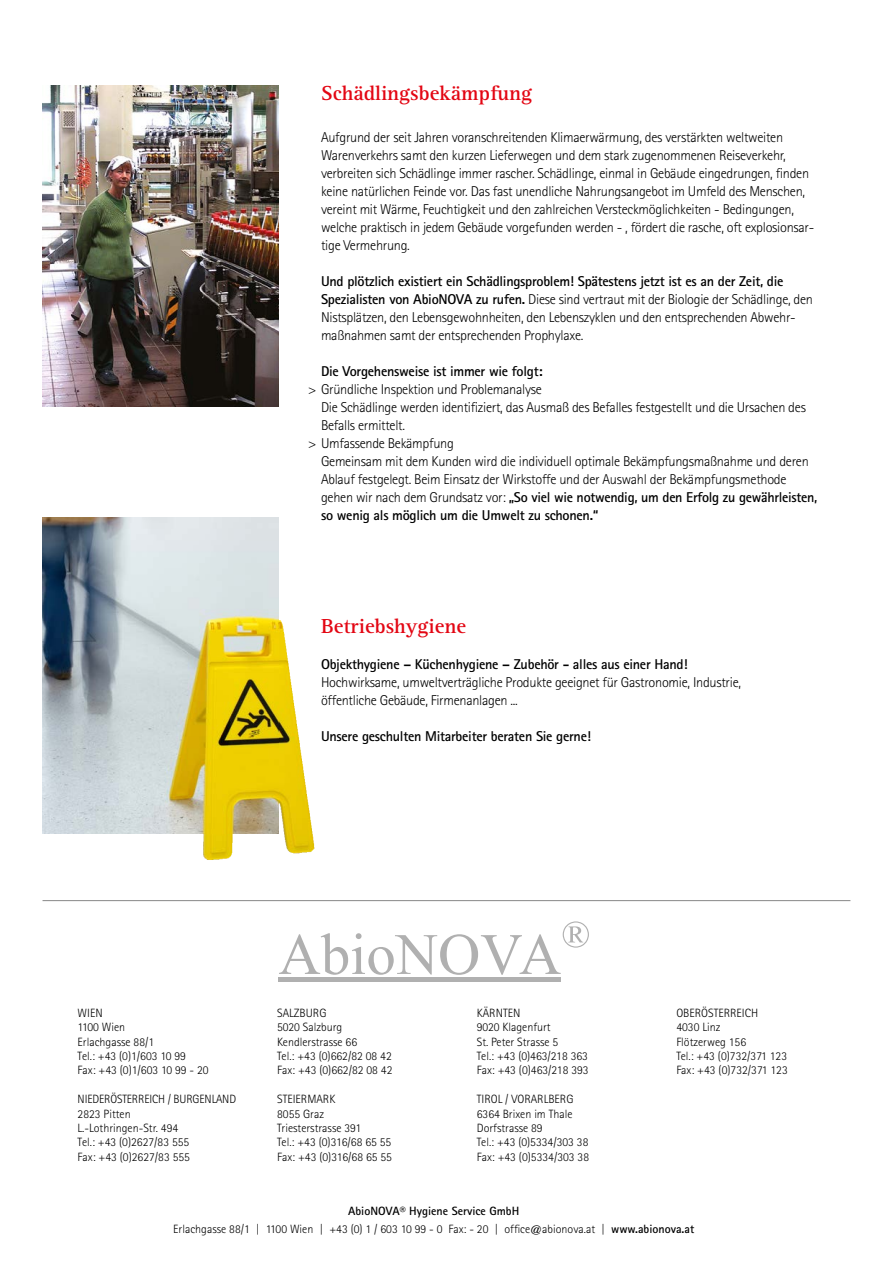
<style>
.page{position:relative;width:893px;height:1263px;background:#fff}
.page>*{position:absolute;margin:0;border:0;box-sizing:border-box;transform-origin:0 0}
.t1{font:700 21px "Rotis Serif Std";color:#e30613}
.t2{font:300 14.25px/18px "Rotis Sans Serif Std";letter-spacing:-.02em;color:#000}
.t3{font:700 14.25px "Rotis Sans Serif Std";letter-spacing:-.02em;color:#000}
.t4{font:300 12px/14.4px "Rotis Sans Serif Std";color:#000}
.s1{font-weight:700}
.s2{font-weight:300}
</style>
<div class="page">
<img style="left:203px;top:834px;width:30px;height:26px">
<img style="left:43px;top:517px;width:235px;height:317px">
<img style="left:43px;top:85px;width:236px;height:322px">
<hr style="left:43px;top:900px;width:807px;height:1px;background:#878787">
<div style="left:279px;top:977px;width:282px;height:5px;background:#b0b0b0"></div>
<svg style="left:279px;top:921px;width:310px;height:54px"></svg>
<h1 class="t1" style="left:321px;top:80px;width:213px">Schädlingsbekämpfung</h1>
<p class="t2" style="left:321px;top:128px;width:495px">Aufgrund der seit Jahren voranschreitenden Klimaerwärmung, des verstärkten weltweiten Warenverkehrs samt den kurzen Lieferwegen und dem stark zugenommenen Reiseverkehr, verbreiten sich Schädlinge immer rascher. Schädlinge, einmal in Gebäude eingedrungen, finden keine natürlichen Feinde vor. Das fast unendliche Nahrungsangebot im Umfeld des Menschen, vereint mit Wärme, Feuchtigkeit und den zahlreichen Versteckmöglichkeiten - Bedingungen, welche praktisch in jedem Gebäude vorgefunden werden - , fördert die rasche, oft explosionsar&shy;tige Vermehrung.</p>
<p class="t2" style="left:321px;top:272px;width:494px"><span class="s1">Und plötzlich existiert ein Schädlingsproblem! Spätestens jetzt ist es an der Zeit, die Spezialisten von AbioNOVA zu rufen.</span> Diese sind vertraut mit der Biologie der Schädlinge, den Nistsplätzen, den Lebensgewohnheiten, den Lebenszyklen und den entsprechenden Abwehr&shy;maßnahmen samt der entsprechenden Prophylaxe.</p>
<p class="t3" style="left:321px;top:362px;width:223px">Die Vorgehensweise ist immer wie folgt:</p>
<p class="t2" style="left:308px;top:380px;width:235px">&gt; Gründliche Inspektion und Problemanalyse</p>
<p class="t2" style="left:321px;top:398px;width:486px">Die Schädlinge werden identifiziert, das Ausmaß des Befalles festgestellt und die Ursachen des</p>
<p class="t2" style="left:321px;top:416px;width:86px">Befalls ermittelt.</p>
<p class="t2" style="left:308px;top:434px;width:147px">&gt; Umfassende Bekämpfung</p>
<p class="t2" style="left:321px;top:452px;width:489px">Gemeinsam mit dem Kunden wird die individuell optimale Bekämpfungsmaßnahme und deren</p>
<p class="t2" style="left:321px;top:470px;width:467px">Ablauf festgelegt. Beim Einsatz der Wirkstoffe und der Auswahl der Bekämpfungsmethode</p>
<p class="t3" style="left:321px;top:488px;width:498px"><span class="s2">gehen wir nach dem Grundsatz vor:</span> „So viel wie notwendig, um den Erfolg zu gewährleisten,</p>
<p class="t3" style="left:321px;top:506px;width:279px">so wenig als möglich um die Umwelt zu schonen.“</p>
<h1 class="t1" style="left:321px;top:614px;width:147px">Betriebshygiene</h1>
<p class="t3" style="left:321px;top:655px;width:368px">Objekthygiene – Küchenhygiene – Zubehör - alles aus einer Hand!</p>
<p class="t2" style="left:321px;top:673px;width:422px">Hochwirksame, umweltverträgliche Produkte geeignet für Gastronomie, Industrie, öffentliche Gebäude, Firmenanlagen ...</p>
<p class="t3" style="left:321px;top:727px;width:271px">Unsere geschulten Mitarbeiter beraten Sie gerne!</p>
<p class="t4" style="left:78px;top:1005px;width:133px">WIEN<br>1100 Wien<br>Erlachgasse 88/1<br>Tel.: +43 (0)1/603 10 99<br>Fax: +43 (0)1/603 10 99 - 20</p>
<p class="t4" style="left:78px;top:1092px;width:160px">NIEDERÖSTERREICH / BURGENLAND<br>2823 Pitten<br>L.-Lothringen-Str. 494<br>Tel.: +43 (0)2627/83 555<br>Fax: +43 (0)2627/83 555</p>
<p class="t4" style="left:277px;top:1005px;width:117px">SALZBURG<br>5020 Salzburg<br>Kendlerstrasse 66<br>Tel.: +43 (0)662/82 08 42<br>Fax: +43 (0)662/82 08 42</p>
<p class="t4" style="left:277px;top:1092px;width:116px">STEIERMARK<br>8055 Graz<br>Triesterstrasse 391<br>Tel.: +43 (0)316/68 65 55<br>Fax: +43 (0)316/68 65 55</p>
<p class="t4" style="left:477px;top:1005px;width:113px">KÄRNTEN<br>9020 Klagenfurt<br>St. Peter Strasse 5<br>Tel.: +43 (0)463/218 363<br>Fax: +43 (0)463/218 393</p>
<p class="t4" style="left:477px;top:1092px;width:114px">TIROL / VORARLBERG<br>6364 Brixen im Thale<br>Dorfstrasse 89<br>Tel.: +43 (0)5334/303 38<br>Fax: +43 (0)5334/303 38</p>
<p class="t4" style="left:676px;top:1005px;width:113px">OBERÖSTERREICH<br>4030 Linz<br>Flötzerweg 156<br>Tel.: +43 (0)732/371 123<br>Fax: +43 (0)732/371 123</p>
<p class="t4" style="left:173px;top:1202px;width:522px;line-height:18px;text-align:center"><span class="s1">AbioNOVA® Hygiene Service GmbH<br></span>Erlachgasse 88/1 | 1100 Wien | +43 (0) 1 / 603 10 99 - 0 Fax: - 20 | office@abionova.at | <span class="s1">www.abionova.at</span></p>
</div>
